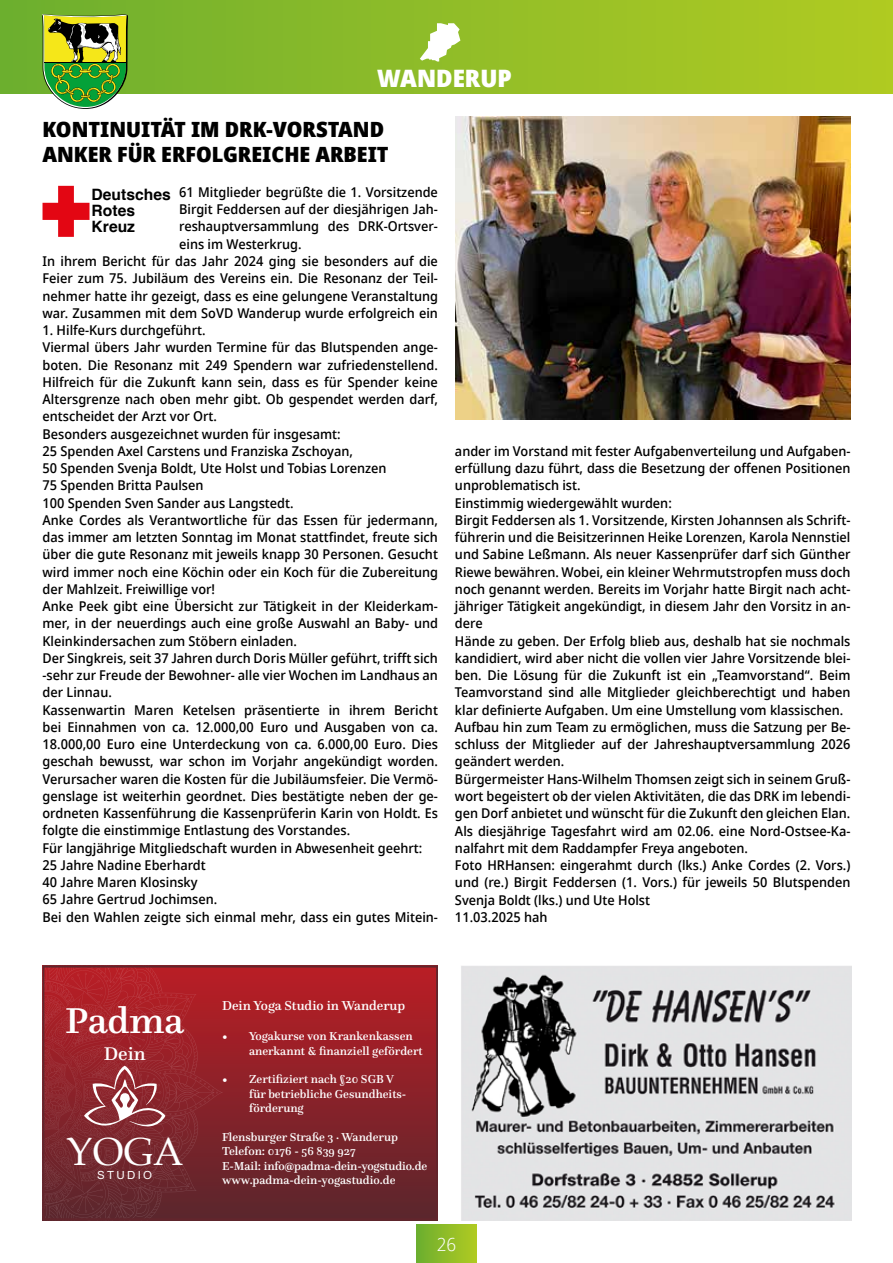
<style>
.page{position:relative;width:893px;height:1263px;background:#fff}
.page>*{position:absolute;margin:0;border:0;box-sizing:border-box;transform-origin:0 0}
.t1{font:43.2px "Palatino";color:#fff}
.t2{font:39.15px "Palatino";color:#fff}
.t3{font:500 37.5px "Questa";color:#fff}
.t4{font:900 24px "Avrile Sans";color:#fff}
.t5{font:900 21px/25.2px "Avrile Sans";color:#000}
.t6{font:500 19.2px "Questa";color:#fff}
.t7{font:300 18px "Avrile Sans";color:#fff}
.t8{font:700 15.6px/15.6px "Helvetica";color:#000}
.t9{font:500 13.5px/17.2px "Avrile Sans";color:#000}
.t10{font:500 13.5px "Questa";color:#fff}
.t11{font:500 12px/14.4px "Questa";color:#fff}
.t12{font:500 11.25px "M Hei PRC";letter-spacing:.2em;color:#fff}
</style>
<div class="page">
<div style="left:417px;top:1225px;width:59px;height:38px;background:linear-gradient(to right,#6cae2f,#b0ca22)"></div>
<img style="left:461px;top:966px;width:391px;height:254px">
<svg style="left:43px;top:186px;width:47px;height:51px"></svg>
<div style="left:0;top:0;width:893px;height:94px;background:linear-gradient(to right,#6dae2f,#b1cb22)"></div>
<svg style="left:420px;top:23px;width:40px;height:39px"></svg>
<svg style="left:43px;top:14px;width:85px;height:95px;background:#7ea443"></svg>
<hr style="left:45px;top:62px;width:81px;height:1px;background:#000">
<img style="left:455px;top:116px;width:395px;height:304px">
<svg style="left:43px;top:1220px;width:80px;height:1px"></svg>
<svg style="left:43px;top:965px;width:395px;height:255px;background:#8b252c"></svg>
<h3 class="t4" style="left:377px;top:60px;width:136px">WANDERUP</h3>
<h3 class="t5" style="left:43px;top:117px;width:348px">KONTINUITÄT IM DRK-VORSTAND<br>ANKER FÜR ERFOLGREICHE ARBEIT</h3>
<p class="t9" style="left:179px;top:184px;width:260px">61 Mitglieder begrüßte die 1. Vorsitzende</p>
<p class="t9" style="left:179px;top:201px;width:260px">Birgit Feddersen auf der diesjährigen Jah-</p>
<p class="t9" style="left:179px;top:218px;width:260px">reshauptversammlung des DRK-Ortsver-</p>
<p class="t9" style="left:179px;top:235px;width:124px">eins im Westerkrug.</p>
<p class="t9" style="left:43px;top:253px;width:397px">In ihrem Bericht für das Jahr 2024 ging sie besonders auf die</p>
<p class="t9" style="left:43px;top:270px;width:397px">Feier zum 75. Jubiläum des Vereins ein. Die Resonanz der Teil-</p>
<p class="t9" style="left:43px;top:287px;width:397px">nehmer hatte ihr gezeigt, dass es eine gelungene Veranstaltung</p>
<p class="t9" style="left:43px;top:304px;width:397px">war. Zusammen mit dem SoVD Wanderup wurde erfolgreich ein</p>
<p class="t9" style="left:43px;top:322px;width:397px">1. Hilfe-Kurs durchgeführt.<br>Viermal übers Jahr wurden Termine für das Blutspenden ange&shy;boten. Die Resonanz mit 249 Spendern war zufriedenstellend.<br>Hilfreich für die Zukunft kann sein, dass es für Spender keine Altersgrenze nach oben mehr gibt. Ob gespendet werden darf, entscheidet der Arzt vor Ort.<br>Besonders ausgezeichnet wurden für insgesamt:<br>25 Spenden Axel Carstens und Franziska Zschoyan,<br>50 Spenden Svenja Boldt, Ute Holst und Tobias Lorenzen<br>75 Spenden Britta Paulsen<br>100 Spenden Sven Sander aus Langstedt.<br>Anke Cordes als Verantwortliche für das Essen für jedermann, das immer am letzten Sonntag im Monat stattfindet, freute sich über die gute Resonanz mit jeweils knapp 30 Personen. Gesucht wird immer noch eine Köchin oder ein Koch für die Zubereitung der Mahlzeit. Freiwillige vor!<br>Anke Peek gibt eine Übersicht zur Tätigkeit in der Kleiderkam&shy;mer, in der neuerdings auch eine große Auswahl an Baby- und Kleinkindersachen zum Stöbern einladen.<br>Der Singkreis, seit 37 Jahren durch Doris Müller geführt, trifft sich -sehr zur Freude der Bewohner- alle vier Wochen im Landhaus an der Linnau.<br>Kassenwartin Maren Ketelsen präsentierte in ihrem Bericht bei Einnahmen von ca. 12.000,00 Euro und Ausgaben von ca.<br>18.000,00 Euro eine Unterdeckung von ca. 6.000,00 Euro. Dies geschah bewusst, war schon im Vorjahr angekündigt worden.<br>Verursacher waren die Kosten für die Jubiläumsfeier. Die Vermö&shy;genslage ist weiterhin geordnet. Dies bestätigte neben der ge&shy;ordneten Kassenführung die Kassenprüferin Karin von Holdt. Es folgte die einstimmige Entlastung des Vorstandes.<br>Für langjährige Mitgliedschaft wurden in Abwesenheit geehrt:<br>25 Jahre Nadine Eberhardt<br>40 Jahre Maren Klosinsky<br>65 Jahre Gertrud Jochimsen.<br>Bei den Wahlen zeigte sich einmal mehr, dass ein gutes Mitein-</p>
<p class="t8" style="left:92px;top:189px;width:81px">Deutsches<br>Rotes<br>Kreuz</p>
<p class="t9" style="left:455px;top:443px;width:397px">ander im Vorstand mit fester Aufgabenverteilung und Aufgaben&shy;erfüllung dazu führt, dass die Besetzung der offenen Positionen unproblematisch ist.<br>Einstimmig wiedergewählt wurden:<br>Birgit Feddersen als 1. Vorsitzende, Kirsten Johannsen als Schrift&shy;führerin und die Beisitzerinnen Heike Lorenzen, Karola Nennstiel und Sabine Leßmann. Als neuer Kassenprüfer darf sich Günther Riewe bewähren. Wobei, ein kleiner Wehrmutstropfen muss doch noch genannt werden. Bereits im Vorjahr hatte Birgit nach acht&shy;jähriger Tätigkeit angekündigt, in diesem Jahr den Vorsitz in an&shy;dere<br>Hände zu geben. Der Erfolg blieb aus, deshalb hat sie nochmals kandidiert, wird aber nicht die vollen vier Jahre Vorsitzende blei&shy;ben. Die Lösung für die Zukunft ist ein „Teamvorstand“. Beim Teamvorstand sind alle Mitglieder gleichberechtigt und haben klar definierte Aufgaben. Um eine Umstellung vom klassischen.<br>Aufbau hin zum Team zu ermöglichen, muss die Satzung per Be&shy;schluss der Mitglieder auf der Jahreshauptversammlung 2026 geändert werden.<br>Bürgermeister Hans-Wilhelm Thomsen zeigt sich in seinem Gruß&shy;wort begeistert ob der vielen Aktivitäten, die das DRK im lebendi&shy;gen Dorf anbietet und wünscht für die Zukunft den gleichen Elan.<br>Als diesjährige Tagesfahrt wird am 02.06. eine Nord-Ostsee-Ka&shy;nalfahrt mit dem Raddampfer Freya angeboten.<br>Foto HRHansen: eingerahmt durch (lks.) Anke Cordes (2. Vors.) und (re.) Birgit Feddersen (1. Vors.) für jeweils 50 Blutspenden Svenja Boldt (lks.) und Ute Holst<br>11.03.2025 hah</p>
<h3 class="t3" style="left:65px;top:997px;width:120px">Padma</h3>
<h3 class="t6" style="left:104px;top:1042px;width:43px">Dein</h3>
<h1 class="t1" style="left:61px;top:1108px;width:131px">YOGA</h1>
<h2 class="t2" style="left:67px;top:1119px;width:119px">YOGA</h2>
<p class="t12" style="left:97px;top:1169px;width:57px">STUDIO</p>
<p class="t10" style="left:222px;top:997px;width:185px">Dein Yoga Studio in Wanderup</p>
<p class="t11" style="left:249px;top:1029px;width:175px;text-indent:-27px">• Yogakurse von Krankenkassen anerkannt &amp; finanziell gefördert</p>
<p class="t11" style="left:249px;top:1072px;width:159px;text-indent:-27px">• Zertifiziert nach §20 SGB V für betriebliche Gesundheits&shy;förderung</p>
<p class="t11" style="left:222px;top:1130px;width:207px">Flensburger Straße 3 · Wanderup<br>Telefon: 0176 - 56 839 927<br>E-Mail: info@padma-dein-yogstudio.de www.padma-dein-yogastudio.de</p>
<h3 class="t7" style="left:437px;top:1232px;width:21px">26</h3>
</div>
